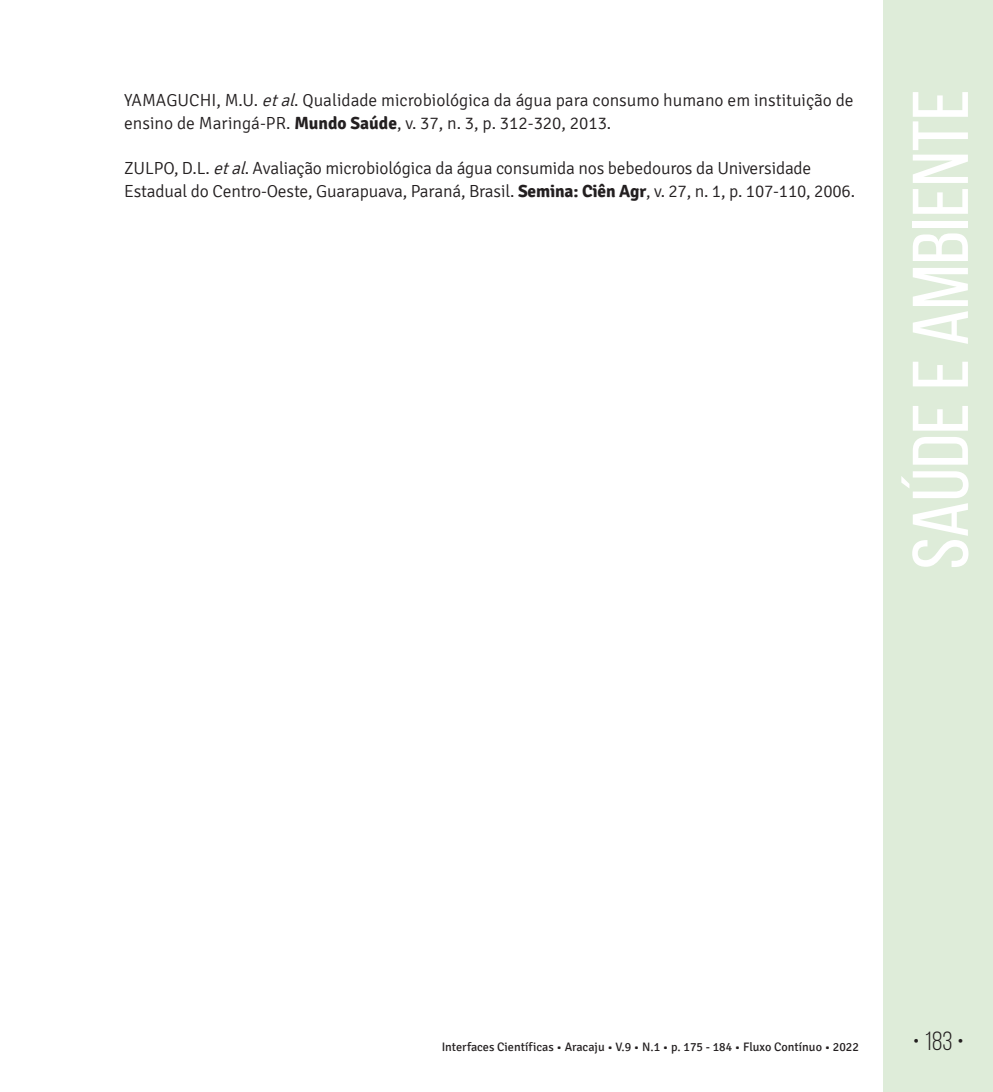
<style>
.page{position:relative;width:993px;height:1092px;background:#fff}
.page>*{position:absolute;margin:0;border:0;box-sizing:border-box;transform-origin:0 0}
.t1{font:78.75px "Bebas Neue";color:#fff;scale:1.09 1}
.t2{font:26.25px "Bebas Neue";color:#231f20}
.t3{font:300 17.5px/22.8px "Signika";letter-spacing:-.01em;color:#231f20}
.t4{font:12.25px "Signika";color:#231f20}
.s1{font-style:italic}
.s2{font-weight:700}
</style>
<div class="page">
<div style="left:883px;top:0;width:109px;height:1091px;background:#deecd9"></div>
<p class="t3" style="left:124px;top:89px;width:730px">YAMAGUCHI, M.U. <span class="s1">etal</span>. Qualidade microbiológica da água para consumo humano em instituição de ensino de Maringá-PR. <span class="s2">Mundo Saúde</span>, v. 37, n. 3, p. 312-320, 2013.</p>
<p class="t3" style="left:124px;top:157px;width:732px">ZULPO, D.L. <span class="s1">etal</span>. Avaliação microbiológica da água consumida nos bebedouros da Universidade<br>Estadual do Centro-Oeste, Guarapuava, Paraná, Brasil. <span class="s2">Semina: Ciên Agr</span>, v. 27, n. 1, p. 107-110, 2006.</p>
<h1 class="t1" style="left:897px;top:569px;width:442px;rotate:-90deg">Saúde e Ambiente</h1>
<p class="t4" style="left:441px;top:1040px;width:418px">Interfaces Científicas • Aracaju • V.9 • N.1 • p. 175 - 184 • Fluxo Contínuo • 2022</p>
<h2 class="t2" style="left:912px;top:1026px;width:53px">• 183 •</h2>
</div>
